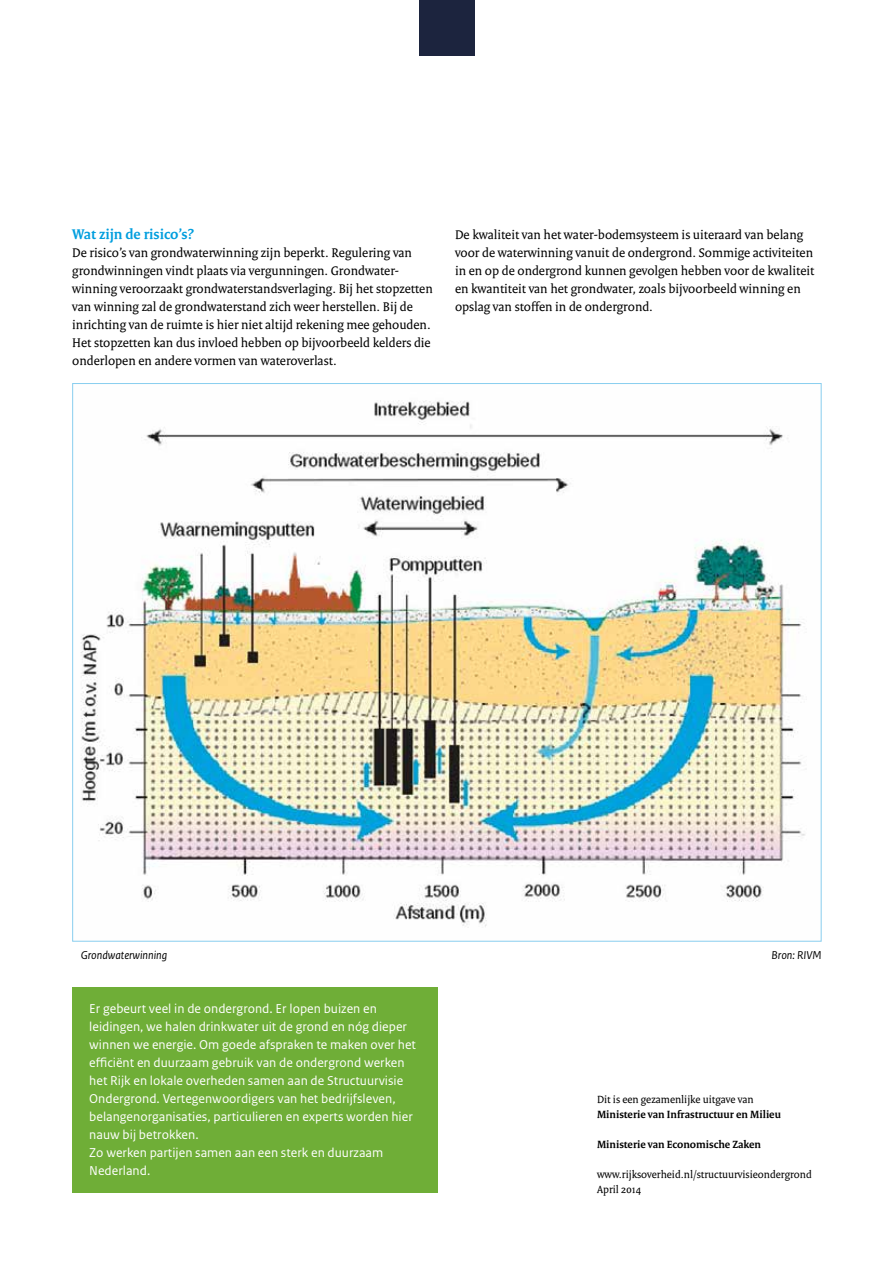
<style>
.page{position:relative;width:893px;height:1263px;background:#fff}
.page>*{position:absolute;margin:0;border:0;box-sizing:border-box;transform-origin:0 0}
.t1{font:700 15px "Rijksoverheid Serif";color:#009ede}
.t2{font:13.5px/18px "Rijksoverheid Serif";color:#000}
.t3{font:13.5px/18px "Rijksoverheid Sans Text";color:#fff}
.t4{font:italic 12px "Rijksoverheid Sans Text";color:#000}
.t5{font:11.25px/15px "Rijksoverheid Serif";color:#000}
.t6{font:700 11.25px "Rijksoverheid Serif";color:#000}
</style>
<div class="page">
<img style="left:80px;top:400px;width:725px;height:528px">
<div style="left:72px;top:987px;width:366px;height:205px;background:#6fae37"></div>
<div style="left:419px;top:0;width:55px;height:55px;background:#1c243e"></div>
<p class="t1" style="left:72px;top:225px;width:123px">Wat zijn de risico’s?</p>
<p class="t2" style="left:72px;top:244px;width:362px">De risico’s van grondwaterwinning zijn beperkt. Regulering van grondwinningen vindt plaats via vergunningen. Grondwater&shy;winning veroorzaakt grondwaterstandsverlaging. Bij het stopzetten van winning zal de grondwaterstand zich weer herstellen. Bij de inrichting van de ruimte is hier niet altijd rekening mee gehouden.<br>Het stopzetten kan dus invloed hebben op bijvoorbeeld kelders die onderlopen en andere vormen van wateroverlast.</p>
<p class="t2" style="left:455px;top:226px;width:361px">De kwaliteit van het water-bodemsysteem is uiteraard van belang voor de waterwinning vanuit de ondergrond. Sommige activiteiten in en op de ondergrond kunnen gevolgen hebben voor de kwaliteit en kwantiteit van het grondwater, zoals bijvoorbeeld winning en opslag van stoffen in de ondergrond.</p>
<p class="t4" style="left:81px;top:948px;width:88px">Grondwaterwinning</p>
<p class="t4" style="left:772px;top:948px;width:51px">Bron: RIVM</p>
<p class="t3" style="left:89px;top:1000px;width:328px">Er gebeurt veel in de ondergrond. Er lopen buizen en leidingen, we halen drinkwater uit de grond en nóg dieper winnen we energie. Om goede afspraken te maken over het efficiënt en duurzaam gebruik van de ondergrond werken het Rijk en lokale overheden samen aan de Structuurvisie Ondergrond. Vertegenwoordigers van het bedrijfsleven, belangenorganisaties, particulieren en experts worden hier nauw bij betrokken.<br>Zo werken partijen samen aan een sterk en duurzaam Nederland.</p>
<p class="t5" style="left:597px;top:1092px;width:158px">Dit is een gezamenlijke uitgave van</p>
<p class="t6" style="left:597px;top:1108px;width:185px">Ministerie van Infrastructuur en Milieu</p>
<p class="t6" style="left:597px;top:1138px;width:166px">Ministerie van Economische Zaken</p>
<p class="t5" style="left:597px;top:1167px;width:216px">www.rijksoverheid.nl/structuurvisieondergrond<br>April 2014</p>
</div>
